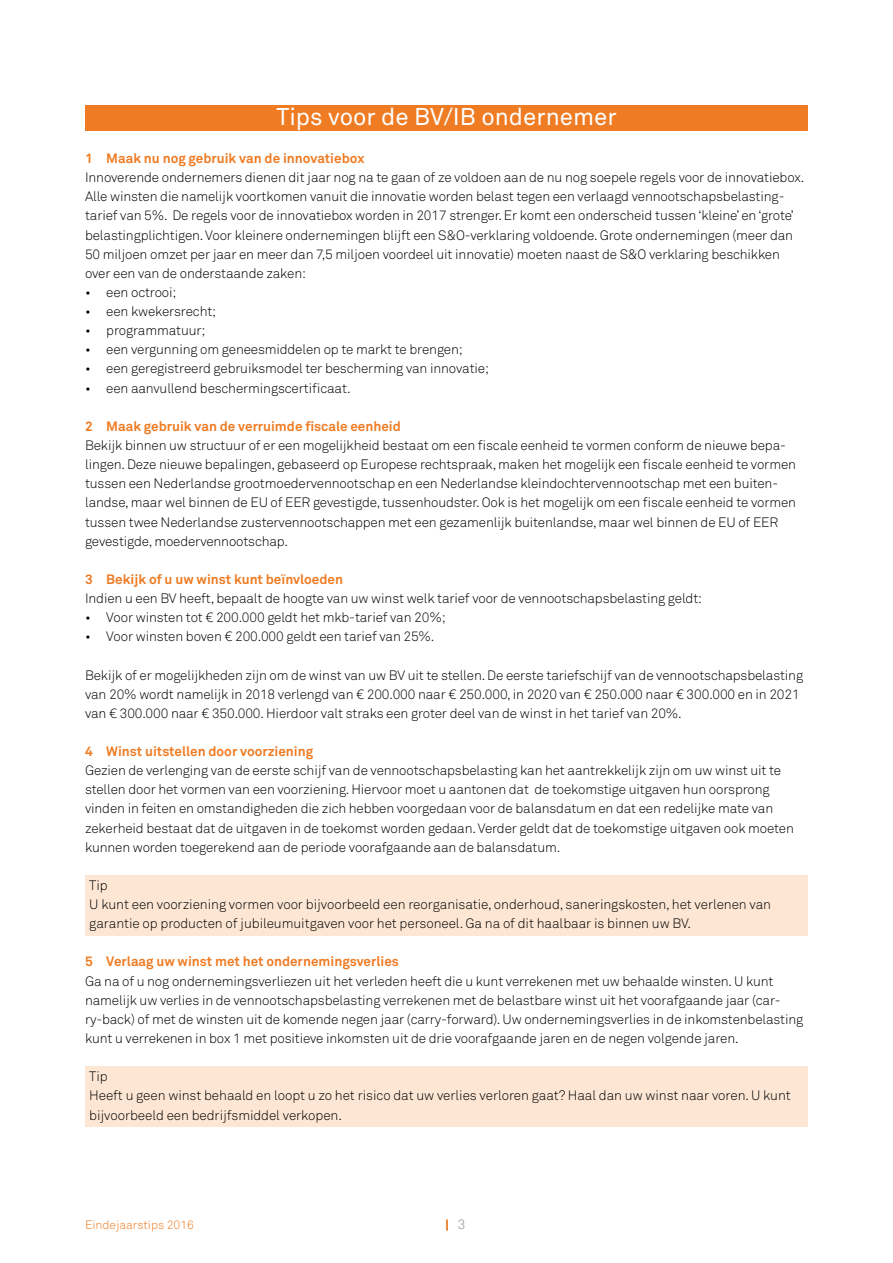
<style>
.page{position:relative;width:893px;height:1263px;background:#fff}
.page>*{position:absolute;margin:0;border:0;box-sizing:border-box;transform-origin:0 0}
.t1{font:24px "Akkurat";color:#fff}
.t2{font:300 13.5px/19.2px "Akkurat";letter-spacing:-.01em;color:#000}
.t3{font:700 13.5px "Akkurat";color:#ef7b23}
.t4{font:300 13.5px "Akkurat";color:#8d8c8d}
.t5{font:300 12px "Akkurat";color:#ef7b23}
</style>
<div class="page">
<div style="left:85px;top:106px;width:723px;height:25px;background:#ef7b23"></div>
<div style="left:85px;top:875px;width:723px;height:22px;background:#fde7d4"></div>
<div style="left:85px;top:894px;width:723px;height:41px;background:#fde7d4"></div>
<div style="left:85px;top:1066px;width:723px;height:22px;background:#fde7d4"></div>
<div style="left:85px;top:1085px;width:723px;height:42px;background:#fde7d4"></div>
<h1 class="t1" style="left:276px;top:102px;width:342px">Tips voor de BV/IB ondernemer</h1>
<p class="t3" style="left:85px;top:150px;width:281px">1 Maak nu nog gebruik van de innovatiebox</p>
<p class="t2" style="left:85px;top:168px;width:721px">Innoverende ondernemers dienen dit jaar nog na te gaan of ze voldoen aan de nu nog soepele regels voor de innovatiebox.<br>Alle winsten die namelijk voortkomen vanuit die innovatie worden belast tegen een verlaagd vennootschapsbelasting&shy;tarief van 5%. De regels voor de innovatiebox worden in 2017 strenger. Er komt een onderscheid tussen ‘kleine’ en ‘grote’ belastingplichtigen. Voor kleinere ondernemingen blijft een S&amp;O-verklaring voldoende. Grote ondernemingen (meer dan 50 miljoen omzet per jaar en meer dan 7,5 miljoen voordeel uit innovatie) moeten naast de S&amp;O verklaring beschikken over een van de onderstaande zaken:</p>
<p class="t2" style="left:85px;top:283px;width:93px">• een octrooi;</p>
<p class="t2" style="left:85px;top:302px;width:133px">• een kwekersrecht;</p>
<p class="t2" style="left:85px;top:321px;width:122px">• programmatuur;</p>
<p class="t2" style="left:85px;top:340px;width:379px">• een vergunning om geneesmiddelen op te markt te brengen;</p>
<p class="t2" style="left:85px;top:359px;width:405px">• een geregistreerd gebruiksmodel ter bescherming van innovatie;</p>
<p class="t2" style="left:85px;top:379px;width:267px">• een aanvullend beschermingscertificaat.</p>
<p class="t3" style="left:85px;top:418px;width:317px">2 Maak gebruik van de verruimde fiscale eenheid</p>
<p class="t2" style="left:85px;top:436px;width:713px">Bekijk binnen uw structuur of er een mogelijkheid bestaat om een fiscale eenheid te vormen conform de nieuwe bepa&shy;lingen. Deze nieuwe bepalingen, gebaseerd op Europese rechtspraak, maken het mogelijk een fiscale eenheid te vormen tussen een Nederlandse grootmoedervennootschap en een Nederlandse kleindochtervennootschap met een buiten&shy;landse, maar wel binnen de EU of EER gevestigde, tussenhoudster. Ook is het mogelijk om een fiscale eenheid te vormen tussen twee Nederlandse zustervennootschappen met een gezamenlijk buitenlandse, maar wel binnen de EU of EER gevestigde, moedervennootschap.</p>
<p class="t3" style="left:85px;top:571px;width:259px">3 Bekijk of u uw winst kunt beïnvloeden</p>
<p class="t2" style="left:85px;top:589px;width:619px">Indien u een BV heeft, bepaalt de hoogte van uw winst welk tarief voor de vennootschapsbelasting geldt:</p>
<p class="t2" style="left:85px;top:608px;width:362px">• Voor winsten tot € 200.000 geldt het mkb-tarief van 20%;</p>
<p class="t2" style="left:85px;top:627px;width:351px">• Voor winsten boven € 200.000 geldt een tarief van 25%.</p>
<p class="t2" style="left:85px;top:665px;width:720px">Bekijk of er mogelijkheden zijn om de winst van uw BV uit te stellen. De eerste tariefschijf van de vennootschapsbelasting van 20% wordt namelijk in 2018 verlengd van € 200.000 naar € 250.000, in 2020 van € 250.000 naar € 300.000 en in 2021 van € 300.000 naar € 350.000. Hierdoor valt straks een groter deel van de winst in het tarief van 20%.</p>
<p class="t3" style="left:85px;top:743px;width:230px">4 Winst uitstellen door voorziening</p>
<p class="t2" style="left:85px;top:761px;width:710px">Gezien de verlenging van de eerste schijf van de vennootschapsbelasting kan het aantrekkelijk zijn om uw winst uit te stellen door het vormen van een voorziening. Hiervoor moet u aantonen dat de toekomstige uitgaven hun oorsprong vinden in feiten en omstandigheden die zich hebben voorgedaan voor de balansdatum en dat een redelijke mate van zekerheid bestaat dat de uitgaven in de toekomst worden gedaan. Verder geldt dat de toekomstige uitgaven ook moeten kunnen worden toegerekend aan de periode voorafgaande aan de balansdatum.</p>
<p class="t2" style="left:89px;top:876px;width:683px">Tip<br>U kunt een voorziening vormen voor bijvoorbeeld een reorganisatie, onderhoud, saneringskosten, het verlenen van garantie op producten of jubileumuitgaven voor het personeel. Ga na of dit haalbaar is binnen uw BV.</p>
<p class="t3" style="left:85px;top:953px;width:315px">5 Verlaag uw winst met het ondernemingsverlies</p>
<p class="t2" style="left:85px;top:971px;width:720px">Ga na of u nog ondernemingsverliezen uit het verleden heeft die u kunt verrekenen met uw behaalde winsten. U kunt namelijk uw verlies in de vennootschapsbelasting verrekenen met de belastbare winst uit het voorafgaande jaar (car&shy;ry-back) of met de winsten uit de komende negen jaar (carry-forward). Uw ondernemingsverlies in de inkomstenbelasting kunt u verrekenen in box 1 met positieve inkomsten uit de drie voorafgaande jaren en de negen volgende jaren.</p>
<p class="t2" style="left:89px;top:1067px;width:703px">Tip<br>Heeft u geen winst behaald en loopt u zo het risico dat uw verlies verloren gaat? Haal dan uw winst naar voren. U kunt bijvoorbeeld een bedrijfsmiddel verkopen.</p>
<p class="t5" style="left:85px;top:1217px;width:110px">Eindejaarstips 2016</p>
<p class="t4" style="left:458px;top:1216px;width:9px">3</p>
</div>
